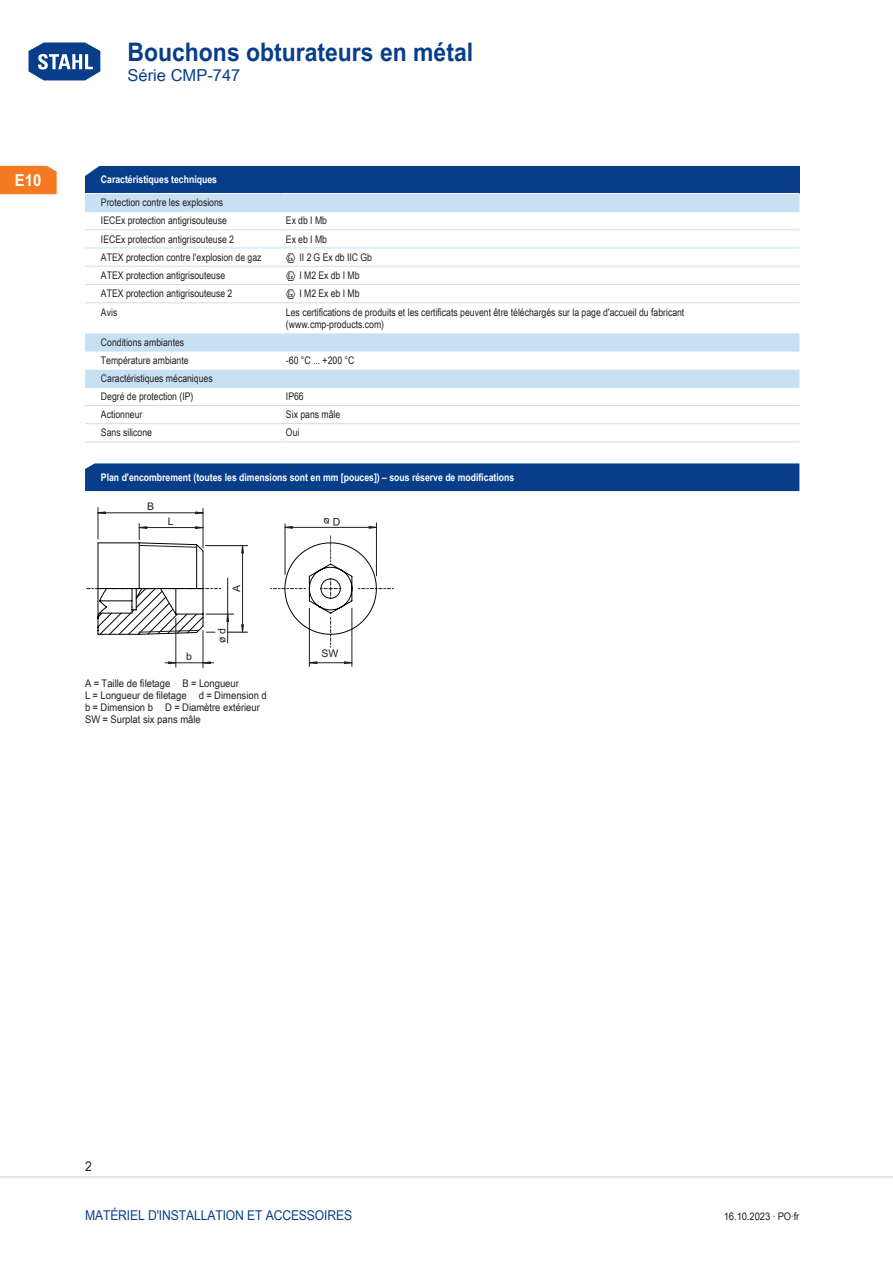
<style>
.page{position:relative;width:893px;height:1263px;background:#fff}
.page>*{position:absolute;margin:0;border:0;box-sizing:border-box;transform-origin:0 0}
.t1{font:700 25.5px "Arial Unicode MS";color:#083e89;scale:.9 1}
.TabHeader1stColumn{font:700 24px "Arial Unicode MS";color:#fff;scale:1.45 1}
.t2{font:16.5px "Arial Unicode MS";color:#083e89}
.t3{font:700 16.5px "Arial Unicode MS";color:#fff;scale:.9 1}
.t4{font:13.5px "Arial Unicode MS";letter-spacing:-.01em;color:#083e89;scale:.9 1}
.t5{font:13.5px "Arial Unicode MS";color:#231f20;scale:.9 1}
.TabBody1stColumn{font:10.5px "Arial Unicode MS";color:#231f20;scale:.83 1}
.TabBodyLeft{font:10.5px "Arial Unicode MS";color:#231f20;scale:.83 1}
.TabBodyLeft-2{font:10.5px/12px "Arial Unicode MS";color:#231f20;scale:.9 1}
.TabHeader1stColumn-2{font:700 10.5px "Arial Unicode MS";color:#fff;scale:.83 1}
.t6{font:10.5px "Arial";color:#231f20}
.s1{font-weight:400;font-size:31.65px;color:#fff}
.s2{font-family:"STAHL Sonderzeichen"}
</style>
<div class="page">
<svg style="left:28px;top:42px;width:73px;height:39px"></svg>
<hr style="left:0;top:1176px;width:893px;height:2px;background:#e6e7e9">
<div style="left:0;top:166px;width:57px;height:28px;background:#f47921"></div>
<div style="left:85px;top:463px;width:714px;height:28px;background:#083e89"></div>
<div style="left:85px;top:166px;width:714px;height:27px;background:#083e89"></div>
<svg style="left:85px;top:194px;width:714px;height:193px"></svg>
<hr style="left:85px;top:211px;width:196px;height:1px;background:#c7e0f3">
<hr style="left:281px;top:211px;width:518px;height:1px;background:#c7e0f3">
<hr style="left:85px;top:229px;width:196px;height:1px;background:#c7e0f3">
<hr style="left:281px;top:229px;width:518px;height:1px;background:#c7e0f3">
<hr style="left:85px;top:248px;width:196px;height:1px;background:#c7e0f3">
<hr style="left:281px;top:248px;width:518px;height:1px;background:#c7e0f3">
<hr style="left:85px;top:266px;width:196px;height:1px;background:#c7e0f3">
<hr style="left:281px;top:266px;width:518px;height:1px;background:#c7e0f3">
<hr style="left:85px;top:284px;width:196px;height:1px;background:#c7e0f3">
<hr style="left:281px;top:284px;width:518px;height:1px;background:#c7e0f3">
<hr style="left:85px;top:302px;width:196px;height:1px;background:#c7e0f3">
<hr style="left:281px;top:302px;width:518px;height:1px;background:#c7e0f3">
<hr style="left:85px;top:332px;width:196px;height:1px;background:#fff">
<hr style="left:281px;top:332px;width:518px;height:1px;background:#fff">
<hr style="left:85px;top:351px;width:196px;height:1px;background:#c7e0f3">
<hr style="left:281px;top:351px;width:518px;height:1px;background:#c7e0f3">
<hr style="left:85px;top:369px;width:196px;height:1px;background:#fff">
<hr style="left:281px;top:369px;width:518px;height:1px;background:#fff">
<hr style="left:85px;top:387px;width:196px;height:1px;background:#c7e0f3">
<hr style="left:281px;top:387px;width:518px;height:1px;background:#c7e0f3">
<hr style="left:85px;top:405px;width:196px;height:1px;background:#c7e0f3">
<hr style="left:281px;top:405px;width:518px;height:1px;background:#c7e0f3">
<hr style="left:85px;top:423px;width:196px;height:1px;background:#c7e0f3">
<hr style="left:85px;top:441px;width:196px;height:1px;background:#c7e0f3">
<hr style="left:281px;top:423px;width:518px;height:1px;background:#c7e0f3">
<hr style="left:281px;top:441px;width:518px;height:1px;background:#c7e0f3">
<hr style="left:203px;top:631px;width:1px;height:36px;background:#231f20">
<hr style="left:176px;top:618px;width:1px;height:49px;background:#231f20">
<hr style="left:203px;top:508px;width:1px;height:40px;background:#231f20">
<hr style="left:98px;top:507px;width:1px;height:32px;background:#231f20">
<hr style="left:309px;top:608px;width:1px;height:58px;background:#231f20">
<hr style="left:352px;top:608px;width:1px;height:58px;background:#231f20">
<hr style="left:309px;top:662px;width:43px;height:1px;background:#231f20">
<svg style="left:165px;top:661px;width:49px;height:3px"></svg>
<svg style="left:309px;top:661px;width:8px;height:3px"></svg>
<svg style="left:344px;top:661px;width:8px;height:3px"></svg>
<svg style="left:87px;top:511px;width:306px;height:136px"></svg>
<h1 class="t1" style="left:26px;top:33px;width:498px"><span class="s1">Home</span> Bouchons obturateurs en métal</h1>
<h3 class="t2" style="left:128px;top:63px;width:114px">Série CMP-747</h3>
<h3 class="t3" style="left:15px;top:168px;width:31px">E10</h3>
<p class="TabHeader1stColumn" style="left:82px;top:154px;width:16px">◤</p>
<p class="TabHeader1stColumn-2" style="left:101px;top:172px;width:141px">Caractéristiques techniques</p>
<p class="TabBody1stColumn" style="left:101px;top:195px;width:149px">Protection contre les explosions</p>
<p class="TabBody1stColumn" style="left:101px;top:213px;width:153px">IECEx protection antigrisouteuse</p>
<p class="TabBodyLeft" style="left:286px;top:213px;width:51px">Ex db I Mb</p>
<p class="TabBody1stColumn" style="left:101px;top:231px;width:162px">IECEx protection antigrisouteuse 2</p>
<p class="TabBodyLeft" style="left:286px;top:231px;width:51px">Ex eb I Mb</p>
<p class="TabBody1stColumn" style="left:101px;top:249px;width:195px">ATEX protection contre l'explosion de gaz</p>
<p class="TabBodyLeft" style="left:286px;top:250px;width:105px"><span class="s2">E</span>II 2G Exdb IIC Gb</p>
<p class="TabBody1stColumn" style="left:101px;top:268px;width:151px">ATEX protection antigrisouteuse</p>
<p class="TabBodyLeft" style="left:286px;top:268px;width:90px"><span class="s2">E</span> I M2 Ex db I Mb</p>
<p class="TabBody1stColumn" style="left:101px;top:286px;width:160px">ATEX protection antigrisouteuse 2</p>
<p class="TabBodyLeft" style="left:286px;top:286px;width:90px"><span class="s2">E</span> I M2 Ex eb I Mb</p>
<p class="TabBody1stColumn" style="left:101px;top:304px;width:21px">Avis</p>
<p class="TabBodyLeft" style="left:286px;top:304px;width:481px">Les certifications de produits et les certificats peuvent être téléchargés sur la page d'accueil du fabricant</p>
<p class="TabBodyLeft" style="left:286px;top:316px;width:120px">(www.cmp-products.com)</p>
<p class="TabBody1stColumn" style="left:101px;top:334px;width:102px">Conditions ambiantes</p>
<p class="TabBody1stColumn" style="left:101px;top:353px;width:107px">Température ambiante</p>
<p class="TabBodyLeft" style="left:286px;top:353px;width:84px">-60 °C ... +200 °C</p>
<p class="TabBody1stColumn" style="left:101px;top:371px;width:136px">Caractéristiques mécaniques</p>
<p class="TabBody1stColumn" style="left:101px;top:389px;width:113px">Degré de protection (IP)</p>
<p class="TabBodyLeft" style="left:286px;top:389px;width:23px">I P66</p>
<p class="TabBody1stColumn" style="left:101px;top:407px;width:52px">Actionneur</p>
<p class="TabBodyLeft" style="left:286px;top:407px;width:67px">Six pans mâle</p>
<p class="TabBody1stColumn" style="left:101px;top:425px;width:63px">Sans silicone</p>
<p class="TabBodyLeft" style="left:286px;top:425px;width:18px">Oui</p>
<p class="TabHeader1stColumn-2" style="left:101px;top:470px;width:499px">Plan d'encombrement (toutes les dimensions sont en mm [pouces]) – sous réserve de modifications</p>
<p class="t6" style="left:147px;top:500px;width:9px">B</p>
<p class="t6" style="left:168px;top:515px;width:7px">L</p>
<p class="t6" style="left:216px;top:643px;width:17px;rotate:-90deg">ø d</p>
<p class="t6" style="left:186px;top:651px;width:7px">b</p>
<p class="t6" style="left:322px;top:648px;width:18px">SW</p>
<p class="TabBodyLeft-2" style="left:85px;top:676px;width:203px">A = Taille de filetage B = Longueur<br>L = Longueur de filetage d = Dimension d b = Dimension b D = Diamètre extérieur SW = Surplat six pans mâle</p>
<p class="t5" style="left:85px;top:1157px;width:9px">2</p>
<p class="t4" style="left:85px;top:1205px;width:248px">Matériel d'installation et accesso</p>
<p class="t4" style="left:324px;top:1205px;width:30px">ires</p>
<p class="TabBodyLeft-2" style="left:724px;top:1210px;width:86px">16.10.2023 · PO·fr</p>
</div>
